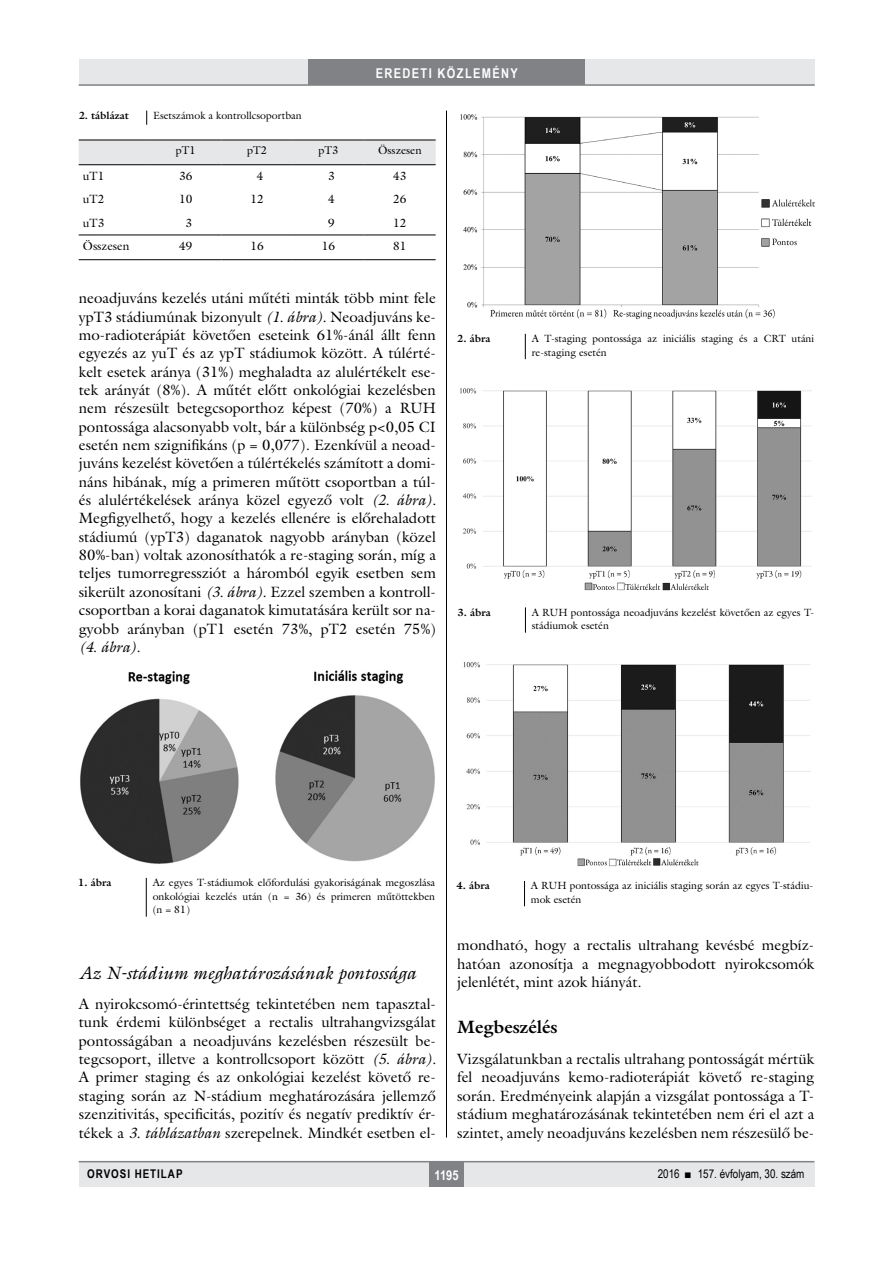
<style>
.page{position:relative;width:893px;height:1263px;background:#fff}
.page>*{position:absolute;margin:0;border:0;box-sizing:border-box;transform-origin:0 0}
.alcimkurziv{font:italic 18px "Galliard Reg";color:#000}
.alcimbold{font:700 18px "Galliard Reg";color:#000}
.Body_tompa{font:15px/18.3px "Galliard Reg";color:#000;text-align:justify}
.t1{font:700 13.5px "Arial Narrow";letter-spacing:.1em;color:#fff}
.tabla{font:12px "Galliard Reg";color:#000}
.t2{font:12px "Arial Narrow";color:#000}
.t3{font:700 12px "Arial Narrow";letter-spacing:.08em;color:#000}
.tablafej{font:11.25px "Galliard Reg";color:#000}
.kepalairas2{font:10.5px/13.5px "Galliard Reg";color:#000}
.kepalairas1{font:700 10.5px "Galliard Reg";color:#000}
.s1{font-style:italic}
</style>
<div class="page">
<div style="left:79px;top:1161px;width:735px;height:25px;background:#e6e7e8"></div>
<div style="left:429px;top:1161px;width:34px;height:25px;background:#808285"></div>
<hr style="left:79px;top:1161px;width:735px;height:1px;background:#808285">
<div style="left:79px;top:60px;width:735px;height:25px;background:#e6e7e8"></div>
<div style="left:308px;top:60px;width:277px;height:25px;background:#808285"></div>
<hr style="left:79px;top:84px;width:736px;height:2px;background:#808285">
<hr style="left:446px;top:111px;width:1px;height:1026px;background:#000">
<svg style="left:146px;top:111px;width:1px;height:14px"></svg>
<div style="left:79px;top:141px;width:357px;height:23px;background:#e6e7e8"></div>
<hr style="left:79px;top:235px;width:71px;height:1px;background:#000">
<hr style="left:150px;top:235px;width:71px;height:1px;background:#000">
<hr style="left:221px;top:235px;width:72px;height:1px;background:#000">
<hr style="left:293px;top:235px;width:71px;height:1px;background:#000">
<hr style="left:364px;top:235px;width:72px;height:1px;background:#000">
<hr style="left:79px;top:140px;width:71px;height:1px;background:#000">
<hr style="left:150px;top:140px;width:71px;height:1px;background:#000">
<hr style="left:221px;top:140px;width:72px;height:1px;background:#000">
<hr style="left:293px;top:140px;width:71px;height:1px;background:#000">
<hr style="left:364px;top:140px;width:72px;height:1px;background:#000">
<hr style="left:79px;top:164px;width:71px;height:1px;background:#000">
<hr style="left:150px;top:164px;width:71px;height:1px;background:#000">
<hr style="left:221px;top:164px;width:72px;height:1px;background:#000">
<hr style="left:293px;top:164px;width:71px;height:1px;background:#000">
<hr style="left:364px;top:164px;width:72px;height:1px;background:#000">
<hr style="left:79px;top:259px;width:71px;height:1px;background:#000">
<hr style="left:150px;top:259px;width:71px;height:1px;background:#000">
<hr style="left:221px;top:259px;width:72px;height:1px;background:#000">
<hr style="left:293px;top:259px;width:71px;height:1px;background:#000">
<hr style="left:364px;top:259px;width:72px;height:1px;background:#000">
<img style="left:80px;top:670px;width:355px;height:194px">
<hr style="left:146px;top:878px;width:1px;height:39px;background:#000">
<img style="left:460px;top:114px;width:354px;height:206px">
<img style="left:460px;top:388px;width:352px;height:203px">
<img style="left:463px;top:661px;width:347px;height:206px">
<svg style="left:525px;top:334px;width:1px;height:25px"></svg>
<svg style="left:525px;top:607px;width:1px;height:26px"></svg>
<svg style="left:524px;top:881px;width:1px;height:25px"></svg>
<p class="t1" style="left:376px;top:63px;width:144px">EREDETI KÖZLEMÉNY</p>
<p class="kepalairas1" style="left:79px;top:109px;width:52px">2. táblázat</p>
<p class="kepalairas2" style="left:153px;top:109px;width:150px">Esetszámok a kontrollcsoportban</p>
<p class="tablafej" style="left:176px;top:144px;width:22px">pT1</p>
<p class="tablafej" style="left:247px;top:144px;width:22px">pT2</p>
<p class="tablafej" style="left:319px;top:144px;width:22px">pT3</p>
<p class="tablafej" style="left:378px;top:144px;width:45px">Összesen</p>
<p class="tabla" style="left:83px;top:168px;width:23px">uT1</p>
<p class="tabla" style="left:179px;top:168px;width:15px">36</p>
<p class="tabla" style="left:257px;top:168px;width:8px">4</p>
<p class="tabla" style="left:328px;top:168px;width:8px">3</p>
<p class="tabla" style="left:393px;top:168px;width:15px">43</p>
<p class="tabla" style="left:83px;top:192px;width:23px">uT2</p>
<p class="tabla" style="left:179px;top:192px;width:15px">10</p>
<p class="tabla" style="left:250px;top:192px;width:15px">12</p>
<p class="tabla" style="left:328px;top:192px;width:8px">4</p>
<p class="tabla" style="left:393px;top:192px;width:15px">26</p>
<p class="tabla" style="left:83px;top:215px;width:23px">uT3</p>
<p class="tabla" style="left:185px;top:215px;width:8px">3</p>
<p class="tabla" style="left:328px;top:215px;width:8px">9</p>
<p class="tabla" style="left:393px;top:215px;width:15px">12</p>
<p class="tabla" style="left:83px;top:238px;width:48px">Összesen</p>
<p class="tabla" style="left:179px;top:238px;width:15px">49</p>
<p class="tabla" style="left:250px;top:238px;width:15px">16</p>
<p class="tabla" style="left:322px;top:238px;width:15px">16</p>
<p class="tabla" style="left:393px;top:238px;width:15px">81</p>
<p class="Body_tompa" style="left:79px;top:289px;width:359px">neoadjuváns kezelés utáni műtéti minták több mint fele ypT3 stádiumúnak bizonyult <span class="s1">(1. ábra).</span> Neoadjuváns ke&shy;mo-radioterápiát követően eseteink 61%-ánál állt fenn egyezés az yuT és az ypT stádiumok között. A túlérté&shy;kelt esetek aránya (31%) meghaladta az alulértékelt ese&shy;tek arányát (8%). A műtét előtt onkológiai kezelésben nem részesült betegcsoporthoz képest (70%) a RUH pontossága alacsonyabb volt, bár a különbség p&lt;0,05 CI esetén nem szignifikáns (p = 0,077). Ezenkívül a neoad&shy;juváns kezelést követően a túlértékelés számított a domi&shy;náns hibának, míg a primeren műtött csoportban a túl&shy;és alulértékelések aránya közel egyező volt <span class="s1">(2. ábra).<br></span>Megfigyelhető, hogy a kezelés ellenére is előrehaladott stádiumú (ypT3) daganatok nagyobb arányban (közel 80%-ban) voltak azonosíthatók a re-staging során, míg a teljes tumorregressziót a háromból egyik esetben sem sikerült azonosítani <span class="s1">(3. ábra).</span> Ezzel szemben a kontroll&shy;csoportban a korai daganatok kimutatására került sor na&shy;gyobb arányban (pT1 esetén 73%, pT2 esetén 75%) <span class="s1">(4. ábra).</span></p>
<p class="kepalairas1" style="left:457px;top:332px;width:35px">2. ábra</p>
<p class="kepalairas2" style="left:532px;top:332px;width:284px">A T-staging pontossága az iniciális staging és a CRT utáni re-staging esetén</p>
<p class="kepalairas1" style="left:457px;top:605px;width:35px">3. ábra</p>
<p class="kepalairas2" style="left:532px;top:605px;width:284px">A RUH pontossága neoadjuváns kezelést követően az egyes T&shy;stádiumok esetén</p>
<p class="kepalairas1" style="left:78px;top:876px;width:35px">1. ábra</p>
<p class="kepalairas2" style="left:153px;top:876px;width:284px;text-align:justify">Az egyes T-stádiumok előfordulási gyakoriságának megoszlása onkológiai kezelés után (n = 36) és primeren műtöttekben (n = 81)</p>
<p class="alcimkurziv" style="left:79px;top:961px;width:339px">Az N-stádium meghatározásának pontossága</p>
<p class="Body_tompa" style="left:79px;top:994px;width:359px">A nyirokcsomó-érintettség tekintetében nem tapasztal&shy;tunk érdemi különbséget a rectalis ultrahangvizsgálat pontosságában a neoadjuváns kezelésben részesült be&shy;tegcsoport, illetve a kontrollcsoport között <span class="s1">(5. ábra).<br></span>A primer staging és az onkológiai kezelést követő re&shy;staging során az N-stádium meghatározására jellemző szenzitivitás, specificitás, pozitív és negatív prediktív ér&shy;tékek a <span class="s1">3. táblázatban</span> szerepelnek. Mindkét esetben el-</p>
<p class="kepalairas1" style="left:456px;top:879px;width:35px">4. ábra</p>
<p class="kepalairas2" style="left:531px;top:879px;width:284px">A RUH pontossága az iniciális staging során az egyes T-stádiu&shy;mok esetén</p>
<p class="Body_tompa" style="left:457px;top:936px;width:359px;text-align:left">mondható, hogy a rectalis ultrahang kevésbé megbíz&shy;hatóan azonosítja a megnagyobbodott nyirokcsomók jelenlétét, mint azok hiányát.</p>
<p class="alcimbold" style="left:457px;top:1015px;width:102px">Megbeszélés</p>
<p class="Body_tompa" style="left:457px;top:1049px;width:359px">Vizsgálatunkban a rectalis ultrahang pontosságát mértük fel neoadjuváns kemo-radioterápiát követő re-staging során. Eredményeink alapján a vizsgálat pontossága a T&shy;stádium meghatározásának tekintetében nem éri el azt a szintet, amely neoadjuváns kezelésben nem részesülő be-</p>
<p class="t3" style="left:87px;top:1165px;width:97px">ORVOSI HETILAP</p>
<p class="t1" style="left:434px;top:1165px;width:26px">1195</p>
<p class="t2" style="left:658px;top:1165px;width:148px">2016 ■ 157. évfolyam, 30. szám</p>
</div>
